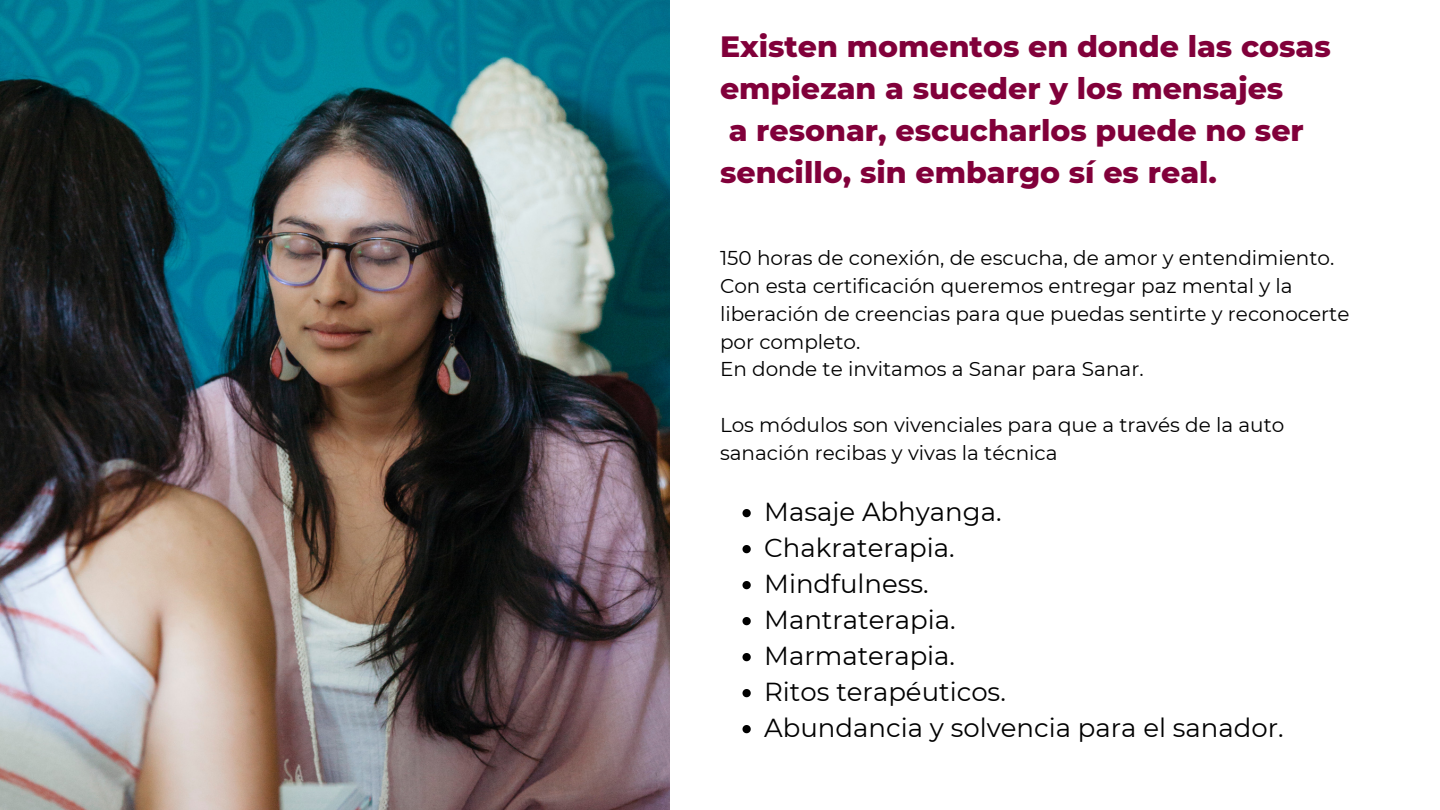
<style>
.page{position:relative;width:1440px;height:810px;background:#fff}
.page>*{position:absolute;margin:0;border:0;box-sizing:border-box;transform-origin:0 0}
.t1{font:800 30px/42px "Montserrat";color:#81003a}
.t2{font:26px/36px "Montserrat";color:#000}
.t3{font:20px/27.8px "Montserrat";color:#000}
</style>
<div class="page">
<svg style="left:742px;top:509px;width:9px;height:8px"></svg>
<svg style="left:742px;top:545px;width:9px;height:8px"></svg>
<svg style="left:742px;top:581px;width:9px;height:8px"></svg>
<svg style="left:742px;top:617px;width:9px;height:8px"></svg>
<svg style="left:742px;top:653px;width:9px;height:8px"></svg>
<svg style="left:742px;top:689px;width:9px;height:8px"></svg>
<svg style="left:742px;top:725px;width:9px;height:8px"></svg>
<img style="left:0;top:0;width:670px;height:810px">
<h1 class="t1" style="left:720px;top:25px;width:612px">Existen momentos en donde las cosas empiezan a suceder y los mensajes<br>a resonar, escucharlos puede no ser sencillo, sin embargo sí es real.</h1>
<p class="t3" style="left:720px;top:244px;width:631px">150 horas de conexión, de escucha, de amor y entendimiento.<br>Con esta certificación queremos entregar paz mental y la liberación de creencias para que puedas sentirte y reconocerte por completo.<br>En donde te invitamos a Sanar para Sanar.</p>
<p class="t3" style="left:720px;top:411px;width:566px">Los módulos son vivenciales para que a través de la auto sanación recibas y vivas la técnica</p>
<h2 class="t2" style="left:764px;top:494px;width:521px">Masaje Abhyanga.<br>Chakraterapia.<br>Mindfulness.<br>Mantraterapia.<br>Marmaterapia.<br>Ritos terapéuticos.<br>Abundancia y solvencia para el sanador.</h2>
</div>
